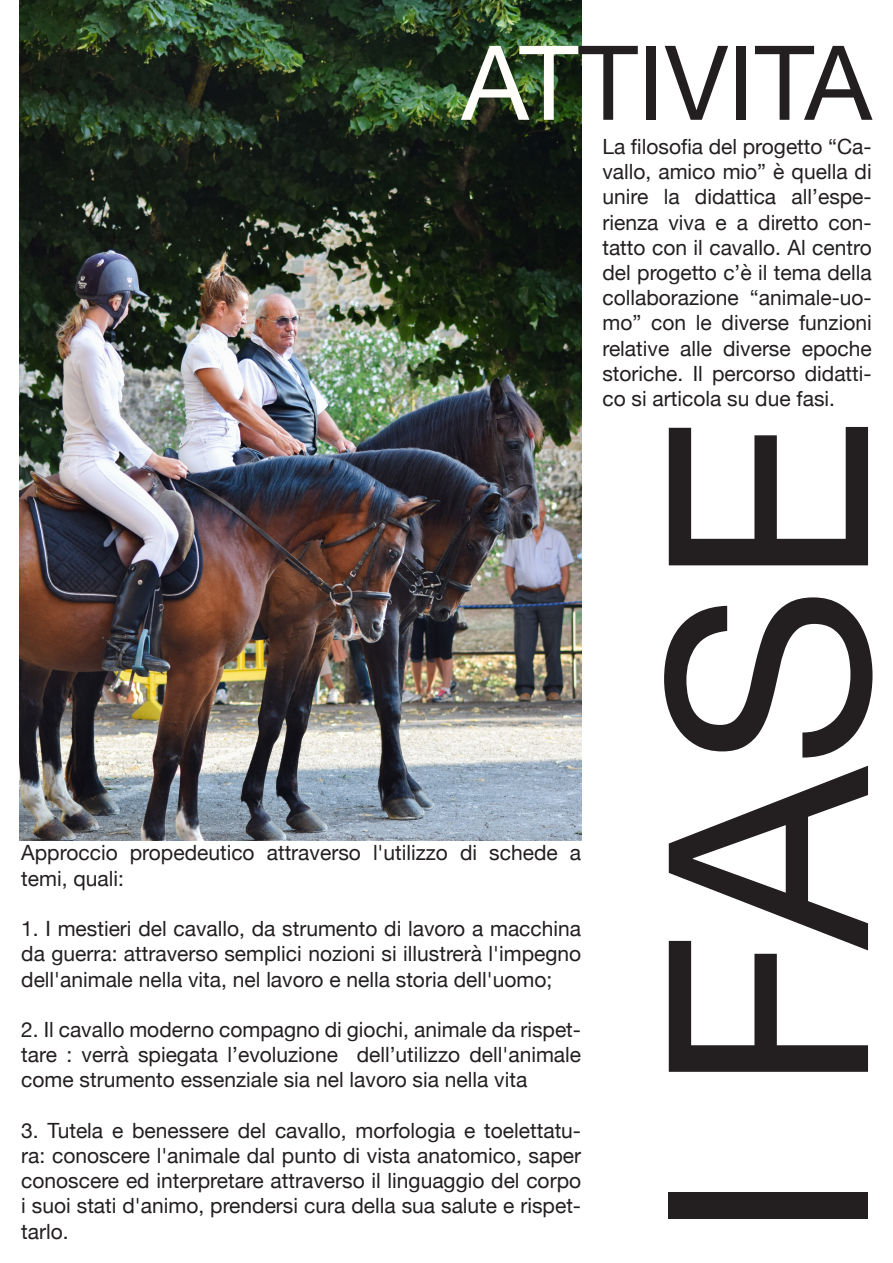
<style>
.page{position:relative;width:893px;height:1263px;background:#fff}
.page>*{position:absolute;margin:0;border:0;box-sizing:border-box;transform-origin:0 0}
.t1{font:279px "Helvetica Neue";color:#231f20}
.t2{font:103.5px "Helvetica Neue";color:#231f20}
.t3{font:21px/25.2px "Helvetica Neue";color:#231f20;text-align:justify}
.s1{color:#fffefa}
</style>
<div class="page">
<img style="left:19px;top:0;width:562px;height:840px">
<p class="t2" style="left:461px;top:8px;width:412px"><span class="s1">AT</span>TIVITA</p>
<p class="t3" style="left:21px;top:842px;width:561px">Approccio propedeutico attraverso l'utilizzo di schede a temi, quali:</p>
<p class="t3" style="left:21px;top:917px;width:561px">1. I mestieri del cavallo, da strumento di lavoro a macchina da guerra: attraverso semplici nozioni si illustrerà l'impegno dell'animale nella vita, nel lavoro e nella storia dell'uomo;</p>
<p class="t3" style="left:21px;top:1018px;width:561px">2. Il cavallo moderno compagno di giochi, animale da rispet&shy;tare : verrà spiegata l’evoluzione dell’utilizzo dell'animale come strumento essenziale sia nel lavoro sia nella vita</p>
<p class="t3" style="left:21px;top:1119px;width:561px">3. Tutela e benessere del cavallo, morfologia e toelettatu&shy;ra: conoscere l'animale dal punto di vista anatomico, saper conoscere ed interpretare attraverso il linguaggio del corpo i suoi stati d'animo, prendersi cura della sua salute e rispet&shy;tarlo.</p>
<p class="t3" style="left:602px;top:135px;width:271px">La filosofia del progetto “Ca&shy;vallo, amico mio” è quella di unire la didattica all’espe&shy;rienza viva e a diretto con&shy;tatto con il cavallo. Al centro del progetto c’è il tema della collaborazione “animale-uo&shy;mo” con le diverse funzioni relative alle diverse epoche storiche. Il percorso didatti&shy;co si articola su due fasi.</p>
<p class="t1" style="left:567px;top:1242px;width:827px;rotate:-90deg">I FASE</p>
</div>
